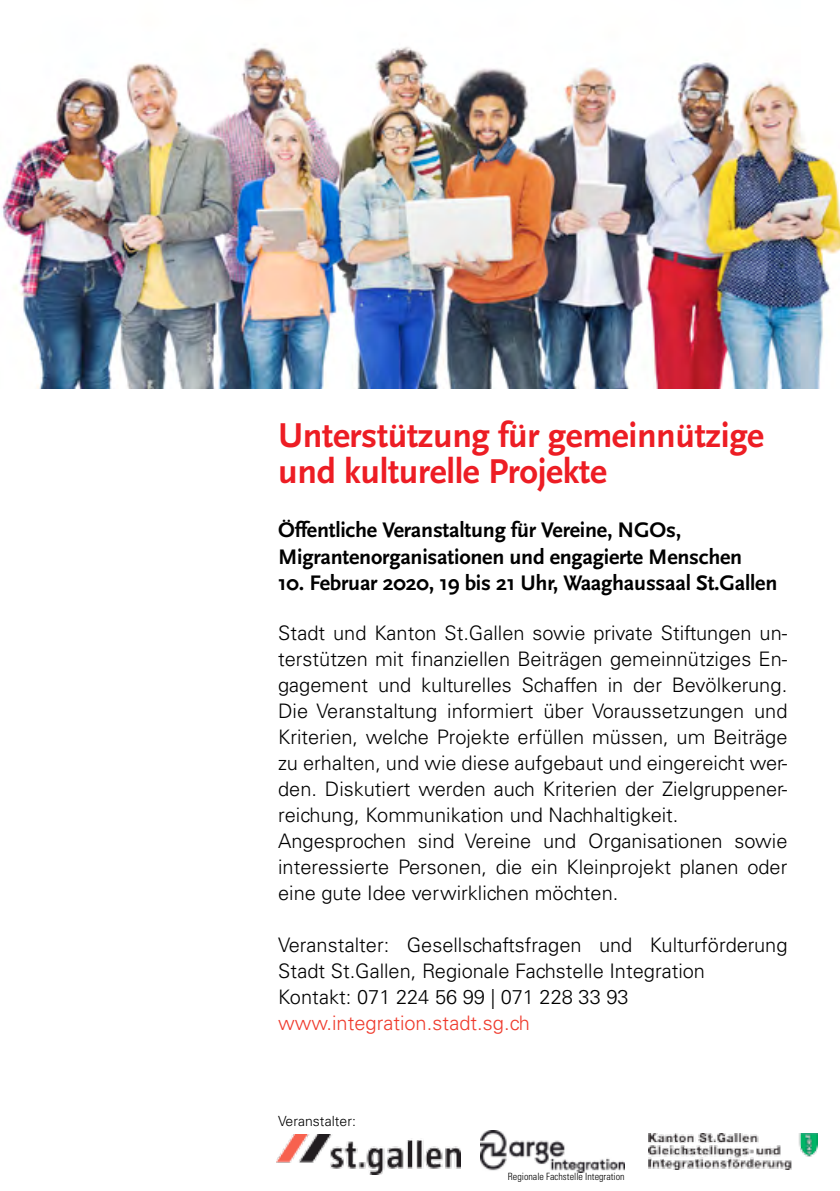
<style>
.page{position:relative;width:840px;height:1191px;background:#fff}
.page>*{position:absolute;margin:0;border:0;box-sizing:border-box;transform-origin:0 0}
.t1{font:700 36px/36px "Scala Sans";letter-spacing:-.01em;color:#ed1d24}
.t2{font:700 22px/26.4px "Scala Sans";letter-spacing:-.01em;color:#000}
.t3{font:300 20px/26px "Univers";color:#000}
.t4{font:300 20px "Univers";color:#ef3b2d}
.t5{font:300 14px "Univers";color:#000}
.t6{font:300 condensed 10px "Univers";color:#000}
</style>
<div class="page">
<img style="left:1px;top:47px;width:838px;height:341px">
<img style="left:276px;top:1134px;width:184px;height:40px">
<img style="left:648px;top:1133px;width:168px;height:36px">
<img style="left:480px;top:1130px;width:144px;height:42px">
<h1 class="t1" style="left:278px;top:418px;width:487px">Unterstützung für gemeinnützige und kulturelle Projekte</h1>
<p class="t2" style="left:278px;top:517px;width:465px">Öffentliche Veranstaltung für Vereine, NGOs,<br>Migrantenorganisationen und engagierte Menschen</p>
<p class="t2" style="left:278px;top:570px;width:500px">10. Februar 2020, 19 bis 21 Uhr, Waaghaussaal St.Gallen</p>
<p class="t3" style="left:278px;top:619px;width:510px">Stadt und Kanton St.Gallen sowie private Stiftungen un&shy;terstützen mit finanziellen Beiträgen gemeinnütziges En&shy;gagement und kulturelles Schaffen in der Bevölkerung.<br>Die Veranstaltung informiert über Voraussetzungen und Kriterien, welche Projekte erfüllen müssen, um Beiträge zu erhalten, und wie diese aufgebaut und eingereicht wer&shy;den. Diskutiert werden auch Kriterien der Zielgruppener&shy;reichung, Kommunikation und Nachhaltigkeit.<br>Angesprochen sind Vereine und Organisationen sowie interessierte Personen, die ein Kleinprojekt planen oder eine gute Idee verwirklichen möchten.</p>
<p class="t3" style="left:278px;top:931px;width:510px">Veranstalter: Gesellschaftsfragen und Kulturförderung<br>Stadt St.Gallen, Regionale Fachstelle Integration<br>Kontakt: 071 224 56 99 | 071 228 33 93</p>
<p class="t4" style="left:278px;top:1010px;width:253px">www.integration.stadt.sg.ch</p>
<p class="t5" style="left:278px;top:1112px;width:79px">Veranstalter:</p>
<p class="t6" style="left:507px;top:1171px;width:118px">Regionale Fachstelle Integration</p>
</div>
